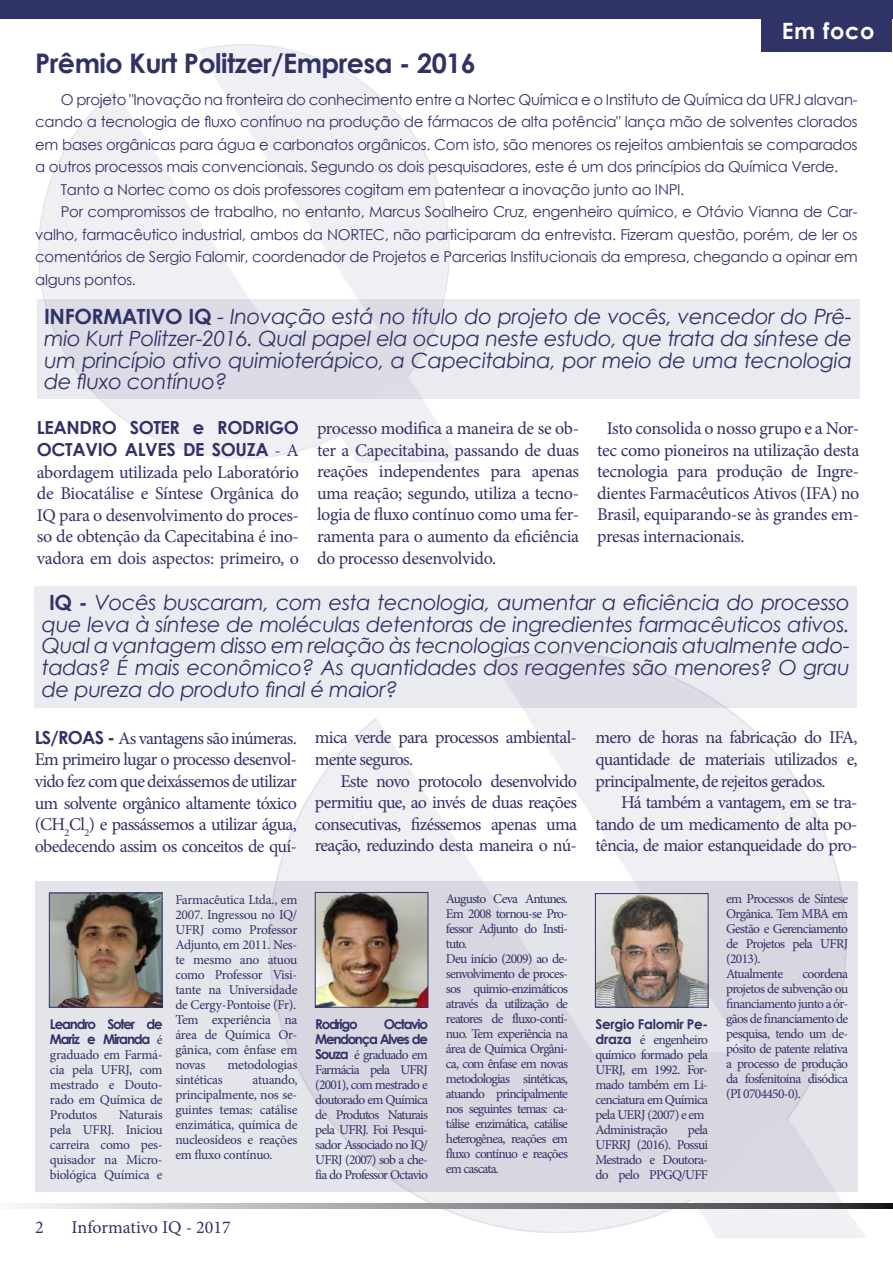
<style>
.page{position:relative;width:893px;height:1263px;background:#fff}
.page>*{position:absolute;margin:0;border:0;box-sizing:border-box;transform-origin:0 0}
.t1{font:700 27px "Century Gothic";letter-spacing:-.02em;color:#303266}
.t2{font:700 22.5px "Century Gothic";letter-spacing:.03em;color:#fff}
.t3{font:italic 21px/21.6px "Century Gothic";letter-spacing:-.02em;color:#303366;text-align:justify}
.t4{font:18px/21.6px "Minion Pro";letter-spacing:-.04em;color:#303266;text-align:justify}
.t5{font:700 18px/21.6px "Century Gothic";letter-spacing:-.02em;color:#303266}
.t6{font:18px "Minion Pro";letter-spacing:-.005em;color:#303265}
.t7{font:15px "Century Gothic";letter-spacing:-.02em;color:#303266}
.t8{font:13.5px/15px "Minion Pro";letter-spacing:-.055em;color:#303266;text-align:justify}
.t9{font:700 13.5px/15px "Century Gothic";letter-spacing:-.09em;color:#303266;text-align:right}
.t10{font:13.5px "Minion Pro";letter-spacing:-.02em;color:#303266}
.t11{font:700 13.5px "Century Gothic";letter-spacing:-.02em;color:#303266}
.s1{font-weight:700;font-style:normal}
.s2{font-family:"Minion Pro";font-weight:400}
.s3{font-family:"Century Gothic";font-weight:700}
</style>
<div class="page">
<img style="left:34px;top:19px;width:831px;height:1219px">
<svg style="left:19px;top:1203px;width:874px;height:6px;background:#909294"></svg>
<div style="left:37px;top:300px;width:822px;height:99px;background:linear-gradient(to bottom,#e5e5ec,#e4e5ec)"></div>
<div style="left:36px;top:882px;width:822px;height:310px;background:linear-gradient(to bottom,#dbdae4,#dddde6)"></div>
<div style="left:35px;top:586px;width:822px;height:122px;background:linear-gradient(to right,#eaebf0,#e7e8ee)"></div>
<img style="left:317px;top:894px;width:109px;height:112px">
<div style="left:315px;top:892px;width:113px;height:116px;border:1px solid #303266"></div>
<img style="left:597px;top:895px;width:109px;height:111px">
<div style="left:595px;top:893px;width:113px;height:115px;border:1px solid #303266"></div>
<img style="left:51px;top:894px;width:109px;height:112px">
<div style="left:49px;top:892px;width:113px;height:116px;border:1px solid #303266"></div>
<div style="left:0;top:0;width:893px;height:19px;background:#303366"></div>
<div style="left:762px;top:18px;width:130px;height:34px;background:#303366"></div>
<h2 class="t2" style="left:782px;top:13px;width:94px">Em foco</h2>
<h1 class="t1" style="left:35px;top:43px;width:442px">Prêmio Kurt Politzer/Empresa - 2016</h1>
<p class="t7" style="left:61px;top:89px;width:798px">O projeto "Inovação na fronteira do conhecimento entre a Nortec Química e o Instituto de Química da UFRJ alavan-</p>
<p class="t7" style="left:35px;top:111px;width:824px">cando a tecnologia de fluxo contínuo na produção de fármacos de alta potência" lança mão de solventes clorados</p>
<p class="t7" style="left:35px;top:134px;width:824px">em bases orgânicas para água e carbonatos orgânicos. Com isto, são menores os rejeitos ambientais se comparados</p>
<p class="t7" style="left:35px;top:156px;width:804px">a outros processos mais convencionais. Segundo os dois pesquisadores, este é um dos princípios da Química Verde.</p>
<p class="t7" style="left:61px;top:179px;width:625px">Tanto a Nortec como os dois professores cogitam em patentear a inovação junto ao INPI.</p>
<p class="t7" style="left:61px;top:201px;width:798px">Por compromissos de trabalho, no entanto, Marcus Soalheiro Cruz, engenheiro químico, e Otávio Vianna de Car-</p>
<p class="t7" style="left:35px;top:224px;width:824px">valho, farmacêutico industrial, ambos da NORTEC, não participaram da entrevista. Fizeram questão, porém, de ler os</p>
<p class="t7" style="left:35px;top:246px;width:824px">comentários de Sergio Falomir, coordenador de Projetos e Parcerias Institucionais da empresa, chegando a opinar em</p>
<p class="t7" style="left:35px;top:269px;width:102px">alguns pontos.</p>
<p class="t3" style="left:44px;top:306px;width:809px"><span class="s1">INFORMATIVO IQ</span> - Inovação está no título do projeto de vocês, vencedor do Prê&shy;mio Kurt Politzer-2016. Qual papel ela ocupa neste estudo, que trata da síntese de um princípio ativo quimioterápico, a Capecitabina, por meio de uma tecnologia de fluxo contínuo?</p>
<h3 class="t5" style="left:37px;top:416px;width:264px">LEANDRO SOTER e RODRIGO<br>OCTAVIO ALVES DE SOUZA <span class="s2">- A</span></h3>
<h3 class="t4" style="left:37px;top:461px;width:264px">abordagem utilizada pelo Laboratório de Biocatálise e Síntese Orgânica do IQ para o desenvolvimento do proces&shy;so de obtenção da Capecitabina é ino&shy;vadora em dois aspectos: primeiro, o</h3>
<p class="t4" style="left:317px;top:418px;width:264px">processo modifica a maneira de se ob&shy;ter a Capecitabina, passando de duas reações independentes para apenas uma reação; segundo, utiliza a tecno&shy;logia de fluxo contínuo como uma fer&shy;ramenta para o aumento da eficiência do processo desenvolvido.</p>
<h3 class="t4" style="left:597px;top:418px;width:264px;text-indent:10px">Isto consolida o nosso grupo e a Nor&shy;tec como pioneiros na utilização desta tecnologia para produção de Ingre&shy;dientes Farmacêuticos Ativos (IFA) no Brasil, equiparando-se às grandes em&shy;presas internacionais.</h3>
<p class="t3" style="left:42px;top:591px;width:809px;text-indent:7px"><span class="s1">IQ -</span> Vocês buscaram, com esta tecnologia, aumentar a eficiência do processo que leva à síntese de moléculas detentoras de ingredientes farmacêuticos ativos.<br>Qual a vantagem disso em relação às tecnologias convencionais atualmente ado&shy;tadas? É mais econômico? As quantidades dos reagentes são menores? O grau de pureza do produto final é maior?</p>
<h3 class="t4" style="left:35px;top:727px;width:264px"><span class="s3">LS/ROAS -</span> As vantagens são inúmeras.<br>Em primeiro lugar o processo desenvol&shy;vido fez com que deixássemos de utilizar um solvente orgânico altamente tóxico (CH<sub>2</sub>Cl<sub>2</sub>) e passássemos a utilizar água, obedecendo assim os conceitos de quí-</h3>
<h3 class="t4" style="left:315px;top:727px;width:264px">mica verde para processos ambiental&shy;mente seguros.</h3>
<h3 class="t4" style="left:596px;top:727px;width:264px">mero de horas na fabricação do IFA, quantidade de materiais utilizados e, principalmente, de rejeitos gerados.</h3>
<h3 class="t4" style="left:596px;top:792px;width:264px;text-indent:26px">Há também a vantagem, em se tra&shy;tando de um medicamento de alta po&shy;tência, de maior estanqueidade do pro-</h3>
<h3 class="t4" style="left:315px;top:770px;width:264px;text-indent:26px">Este novo protocolo desenvolvido permitiu que, ao invés de duas reações consecutivas, fizéssemos apenas uma reação, reduzindo desta maneira o nú-</h3>
<p class="t9" style="left:50px;top:1016px;width:114px;text-align:left">Leandro Soter de<br>Mariz e Miranda <span class="s2">é</span></p>
<p class="t8" style="left:50px;top:1047px;width:114px">graduado em Farmá&shy;cia pela UFRJ, com mestrado e Douto&shy;rado em Química de Produtos</p>
<p class="t8" style="left:50px;top:1107px;width:114px;text-indent:69px">Naturais pela UFRJ. Iniciou carreira como pes&shy;quisador na Micro&shy;biológica Química e</p>
<p class="t8" style="left:175px;top:892px;width:124px">Farmacêutica Ltda., em 2007. Ingressou no IQ/ UFRJ como Professor Adjunto, em 2011. Nes&shy;te mesmo ano atuou como Professor Visi&shy;tante na Universidade de Cergy-Pontoise (Fr).<br>Tem experiência na área de Química Or&shy;gânica, com ênfase em novas</p>
<p class="t10" style="left:227px;top:1055px;width:71px">metodologias</p>
<p class="t8" style="left:175px;top:1072px;width:124px;text-indent:77px">atuando, principalmente, nos se&shy;guintes temas: catálise enzimática, química de nucleosídeos e reações em fluxo contínuo.</p>
<p class="t10" style="left:175px;top:1070px;width:49px">sintéticas</p>
<h3 class="t6" style="left:35px;top:1215px;width:10px">2</h3>
<h3 class="t6" style="left:72px;top:1215px;width:161px">Informativo IQ - 2017</h3>
<p class="t9" style="left:315px;top:1016px;width:114px">Octavio<br>Mendonça Alves de</p>
<p class="t8" style="left:315px;top:1047px;width:114px"><span class="s3">Souza</span> é graduado em Farmácia pela UFRJ (2001), com mestrado e doutorado em Química de Produtos Naturais pela UFRJ. Foi Pesqui&shy;sador Associado no IQ/ UFRJ (2007) sob a che&shy;fia do Professor Octavio</p>
<p class="t9" style="left:315px;top:1016px;width:44px">Rodrigo</p>
<p class="t8" style="left:446px;top:892px;width:124px;text-align:left">Augusto Ceva Antunes.<br>Em 2008 tornou-se Pro&shy;fessor Adjunto do Insti&shy;tuto.<br>Deu início (2009) ao de&shy;senvolvimento de proces&shy;sos quimio-enzimáticos através da utilização de reatores de fluxo-contí&shy;nuo. Tem experiência na área de Química Orgâni&shy;ca, com ênfase em novas metodologias sintéticas, atuando principalmente nos seguintes temas: ca&shy;tálise enzimática, catálise heterogênea, reações em fluxo contínuo e reações em cascata.</p>
<p class="t11" style="left:595px;top:1014px;width:114px">Sergio Falomir Pe-</p>
<p class="t8" style="left:595px;top:1032px;width:114px;text-align:left"><span class="s3">draza</span> é engenheiro químico formado pela<br>UFRJ, em 1992. For&shy;mado também em Li&shy;cenciatura em Química pela UERJ (2007) e em<br>Administração</p>
<p class="t8" style="left:595px;top:1122px;width:114px;text-indent:92px">pela UFRRJ (2016). Possui Mestrado e Doutora&shy;do pelo PPGQ/UFF</p>
<p class="t8" style="left:726px;top:891px;width:124px;text-align:left">em Processos de Síntese<br>Orgânica. Tem MBA em<br>Gestão e Gerenciamento de Projetos pela UFRJ (2013).<br>Atualmente</p>
<p class="t8" style="left:726px;top:966px;width:124px;text-indent:76px">coordena projetos de subvenção ou financiamento junto a ór&shy;gãos de financiamento de pesquisa, tendo um de&shy;pósito de patente relativa a processo de produção da fosfenitoína disódica (PI 0704450-0).</p>
</div>
